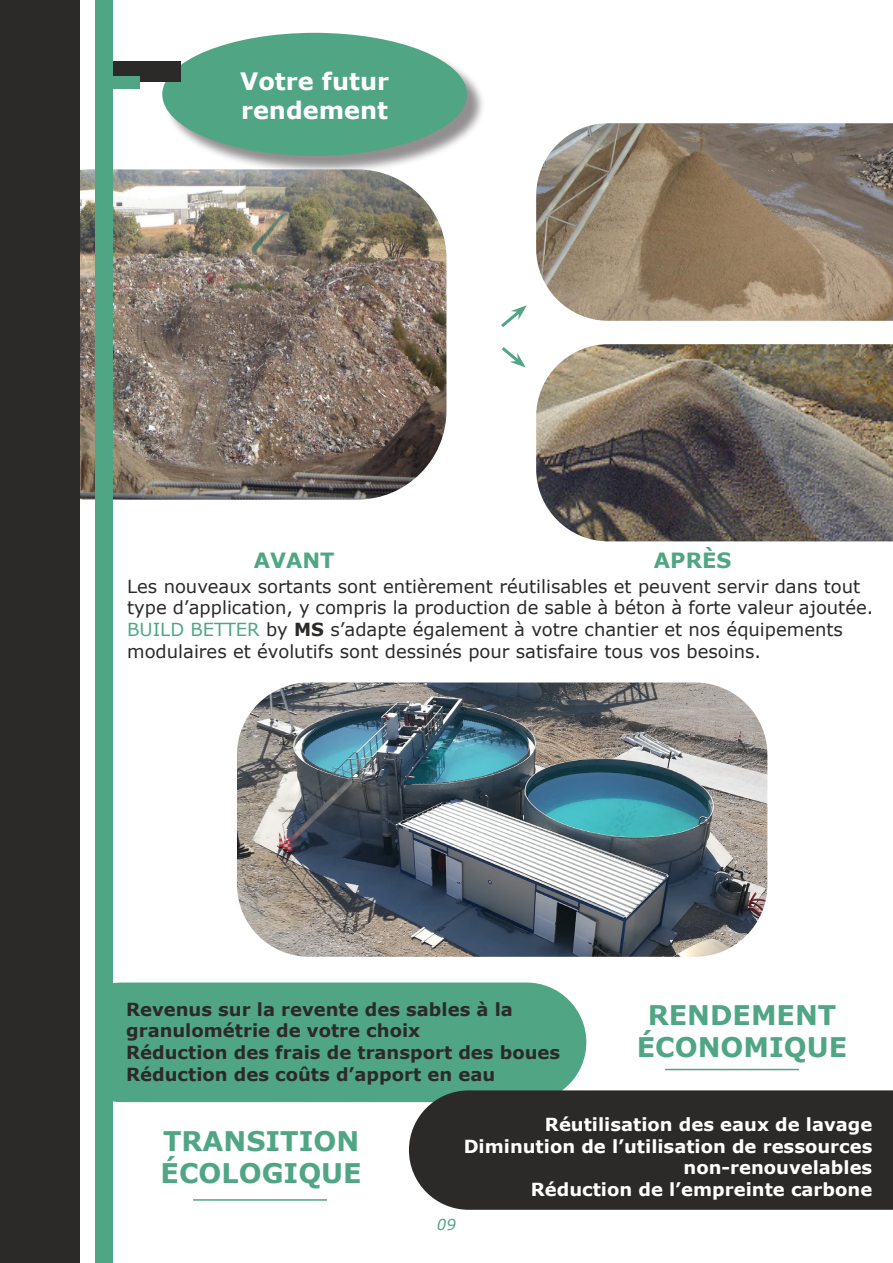
<style>
.page{position:relative;width:893px;height:1263px;background:#fff}
.page>*{position:absolute;margin:0;border:0;box-sizing:border-box;transform-origin:0 0}
.t1{font:700 27px/32.4px "Verdana";color:#50a684;text-align:center}
.t2{font:700 24px "Verdana";color:#fff}
.t3{font:700 21px "Verdana";color:#50a684}
.t4{font:18px "Verdana";color:#2c2a29}
.t5{font:700 18px "Verdana";color:#2c2a29}
.t6{font:700 18px "Verdana";color:#fff}
.t7{font:italic 15px "Verdana";color:#50a684}
.s1{color:#50a684}
.s2{font-weight:700}
</style>
<div class="page">
<img style="left:536px;top:344px;width:357px;height:197px">
<img style="left:536px;top:123px;width:357px;height:198px">
<div style="left:62px;top:982px;width:524px;height:120px;background:#50a684;border-radius:60px"></div>
<div style="left:409px;top:1090px;width:484px;height:120px;background:#2c2a29"></div>
<div style="left:165px;top:35px;width:320px;height:139px;background:#5a5658;opacity:.66"></div>
<div style="left:162px;top:33px;width:305px;height:123px;background:#50a684;border-radius:50%"></div>
<div style="left:111px;top:62px;width:69px;height:20px;background:#2c2a29"></div>
<div style="left:105px;top:76px;width:35px;height:13px;background:#50a684"></div>
<img style="left:79px;top:169px;width:367px;height:331px">
<hr style="left:665px;top:1069px;width:134px;height:1px;background:#50a684">
<hr style="left:193px;top:1199px;width:134px;height:2px;background:#50a684">
<svg style="left:501px;top:305px;width:26px;height:22px"></svg>
<svg style="left:501px;top:347px;width:25px;height:21px"></svg>
<div style="left:79px;top:905px;width:18px;height:358px;background:#fff"></div>
<div style="left:96px;top:0;width:17px;height:1263px;background:#50a684"></div>
<div style="left:0;top:0;width:79px;height:1263px;background:#2c2a29"></div>
<img style="left:237px;top:682px;width:530px;height:275px">
<p class="t2" style="left:240px;top:64px;width:151px">Votre futur</p>
<p class="t2" style="left:241px;top:93px;width:149px">rendement</p>
<p class="t3" style="left:254px;top:546px;width:82px">AVANT</p>
<p class="t3" style="left:654px;top:546px;width:79px">APRÈS</p>
<p class="t4" style="left:127px;top:574px;width:735px">Les nouveaux sortants sont entièrement réutilisables et peuvent servir dans tout</p>
<p class="t4" style="left:127px;top:595px;width:748px">type d’application, y compris la production de sable à béton à forte valeur ajoutée.</p>
<p class="t4" style="left:127px;top:617px;width:717px"><span class="s1">BUILD BETTER</span> by <span class="s2">MS</span> s’adapte également à votre chantier et nos équipements</p>
<p class="t4" style="left:127px;top:639px;width:635px">modulaires et évolutifs sont dessinés pour satisfaire tous vos besoins.</p>
<p class="t5" style="left:126px;top:996px;width:388px">Revenus sur la revente des sables à la</p>
<p class="t5" style="left:126px;top:1018px;width:296px">granulométrie de votre choix</p>
<p class="t5" style="left:126px;top:1040px;width:435px">Réduction des frais de transport des boues</p>
<p class="t5" style="left:126px;top:1061px;width:371px">Réduction des coûts d’apport en eau</p>
<p class="t1" style="left:637px;top:998px;width:212px">RENDEMENT<br>ÉCONOMIQUE</p>
<p class="t1" style="left:161px;top:1124px;width:203px;text-align:left">TRANSITION<br>ÉCOLOGIQUE</p>
<p class="t7" style="left:437px;top:1214px;width:21px">09</p>
<p class="t6" style="left:545px;top:1112px;width:329px">Réutilisation des eaux de lavage</p>
<p class="t6" style="left:464px;top:1133px;width:410px">Diminution de l’utilisation de ressources</p>
<p class="t6" style="left:684px;top:1155px;width:190px">non-renouvelables</p>
<p class="t6" style="left:531px;top:1176px;width:343px">Réduction de l’empreinte carbone</p>
</div>
